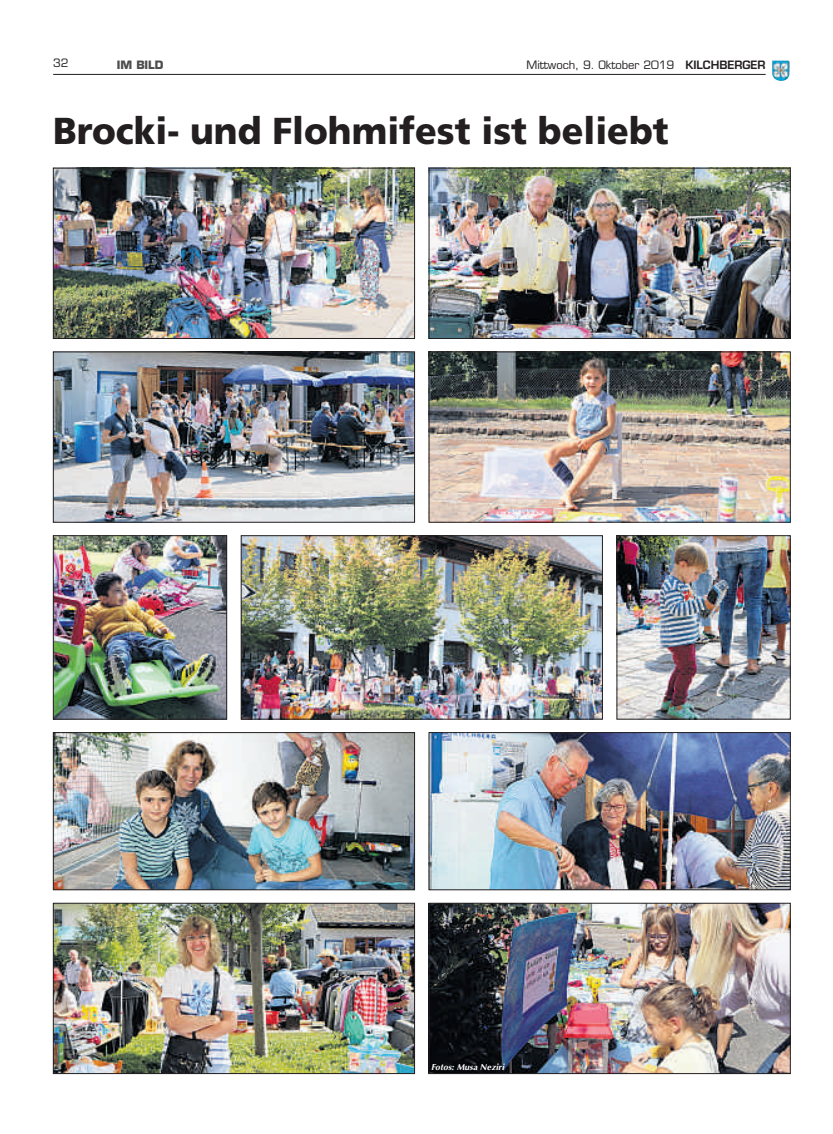
<style>
.page{position:relative;width:833px;height:1134px;background:#fff}
.page>*{position:absolute;margin:0;border:0;box-sizing:border-box;transform-origin:0 0}
.t1{font:900 37.5px "Frutiger LT";color:#231f20;scale:.95 1}
.t2{font:11.25px "Eurostile LT";letter-spacing:-.005em;color:#231f20}
.t3{font:700 11.25px "Eurostile LT";letter-spacing:-.005em;color:#4d4d4d}
.t4{font:italic 700 8.75px "Optima";letter-spacing:.01em;color:#fff}
.s1{font-weight:600}
</style>
<div class="page">
<img style="left:772px;top:61px;width:17px;height:20px">
<hr style="left:53px;top:74px;width:712px;height:1px;background:#231f20">
<img style="left:431px;top:170px;width:357px;height:167px">
<div style="left:429px;top:168px;width:361px;height:171px;border:1px solid #231f20"></div>
<img style="left:431px;top:734px;width:357px;height:154px">
<div style="left:429px;top:732px;width:361px;height:158px;border:1px solid #231f20"></div>
<img style="left:243px;top:537px;width:357px;height:180px">
<div style="left:241px;top:535px;width:361px;height:184px;border:1px solid #231f20"></div>
<img style="left:431px;top:354px;width:357px;height:166px">
<div style="left:429px;top:352px;width:361px;height:170px;border:1px solid #231f20"></div>
<img style="left:55px;top:354px;width:358px;height:166px">
<div style="left:53px;top:352px;width:362px;height:170px;border:1px solid #231f20"></div>
<img style="left:55px;top:905px;width:358px;height:167px">
<div style="left:53px;top:903px;width:362px;height:171px;border:1px solid #231f20"></div>
<img style="left:55px;top:734px;width:358px;height:154px">
<div style="left:53px;top:732px;width:362px;height:158px;border:1px solid #231f20"></div>
<img style="left:55px;top:537px;width:170px;height:180px">
<div style="left:53px;top:535px;width:174px;height:184px;border:1px solid #231f20"></div>
<img style="left:431px;top:905px;width:357px;height:167px">
<div style="left:429px;top:903px;width:361px;height:171px;border:1px solid #231f20"></div>
<img style="left:619px;top:537px;width:169px;height:180px">
<div style="left:617px;top:535px;width:173px;height:184px;border:1px solid #231f20"></div>
<img style="left:55px;top:170px;width:358px;height:167px">
<div style="left:53px;top:168px;width:362px;height:171px;border:1px solid #231f20"></div>
<p class="t2" style="left:53px;top:56px;width:17px">32</p>
<p class="t3" style="left:117px;top:61px;width:48px">IM BILD</p>
<p class="t2" style="left:526px;top:58px;width:241px">Mittwoch, 9. Oktober 2019 <span class="s1">KILCHBERGER</span></p>
<h1 class="t1" style="left:53px;top:117px;width:649px">Brocki- und Flohmifest ist beliebt</h1>
<p class="t4" style="left:431px;top:1062px;width:75px">Fotos: Musa Neziri</p>
</div>
